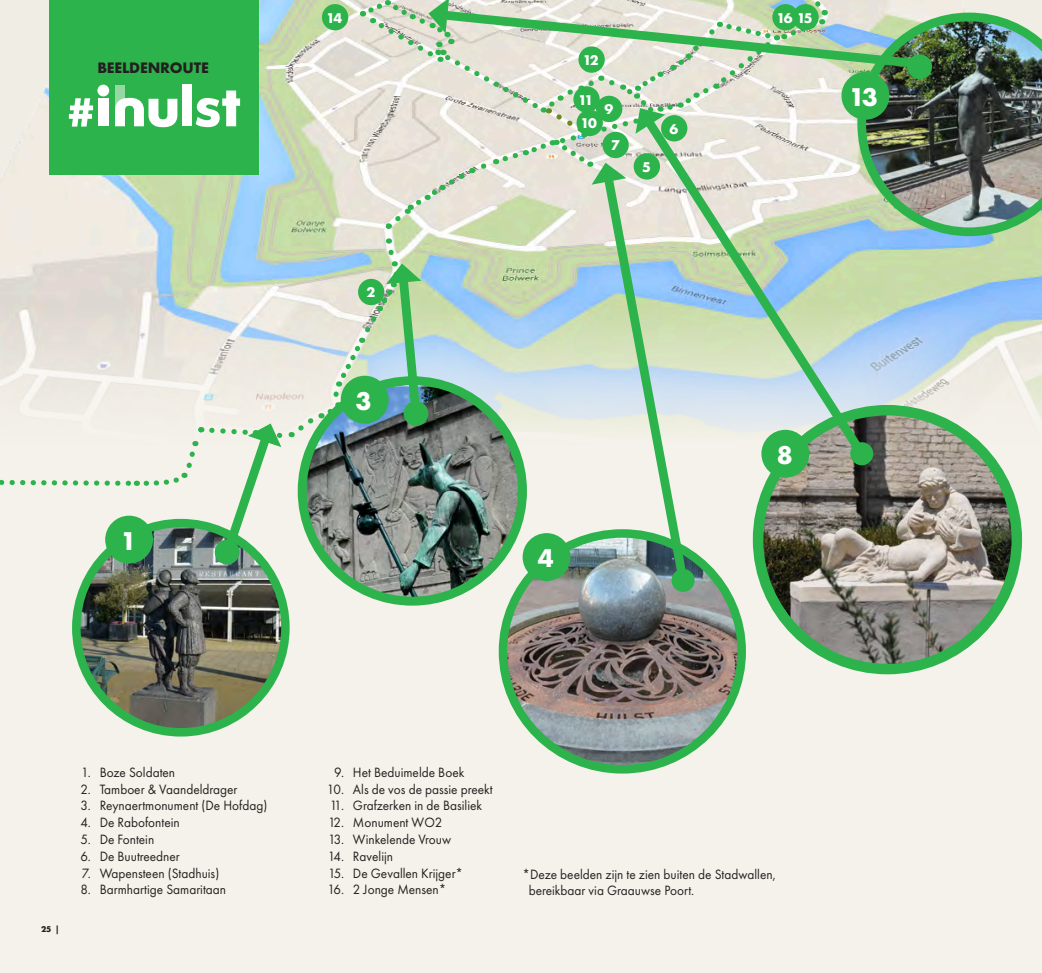
<style>
.page{position:relative;width:1042px;height:973px;background:#fff}
.page>*{position:absolute;margin:0;border:0;box-sizing:border-box;transform-origin:0 0}
.t1{font:700 26.78px "Futura PT";color:#fff}
.t2{font:700 15.75px "Futura PT";letter-spacing:-.01em;color:#231f20}
.t3{font:700 14.7px "Futura PT";letter-spacing:-.12em;color:#fff}
.t4{font:14px "Futura PT";color:#231f20;scale:.95 1}
.t5{font:700 8.75px "Futura PT";color:#231f20}
</style>
<div class="page">
<div style="left:0;top:292px;width:1042px;height:680px;background:#f5f2eb"></div>
<img style="left:76px;top:523px;width:209px;height:209px;border-radius:105px">
<div style="left:72px;top:518px;width:218px;height:218px;border:8px solid #2cb34b;border-radius:50%"></div>
<img style="left:323px;top:563px;width:179px;height:38px">
<div style="left:215px;top:539px;width:24px;height:25px;background:#2cb34b;border-radius:50%"></div>
<img style="left:503px;top:563px;width:239px;height:206px">
<div style="left:499px;top:529px;width:247px;height:244px;border:9px solid #2cb34b;border-radius:50%"></div>
<svg style="left:597px;top:563px;width:96px;height:27px;background:#91a7af"></svg>
<div style="left:671px;top:568px;width:23px;height:24px;background:#2cb34b;border-radius:50%"></div>
<div style="left:522px;top:533px;width:48px;height:48px;background:#2cb34b;border-radius:50%"></div>
<img style="left:758px;top:410px;width:259px;height:259px;border-radius:129px">
<img style="left:0;top:0;width:1042px;height:563px">
<p class="t2" style="left:97px;top:57px;width:113px">BEELDENROUTE</p>
<p class="t1" style="left:120px;top:523px;width:18px">1</p>
<p class="t3" style="left:326px;top:8px;width:17px">14</p>
<p class="t3" style="left:776px;top:8px;width:38px">16 15</p>
<p class="t3" style="left:583px;top:51px;width:17px">12</p>
<p class="t3" style="left:578px;top:90px;width:17px">11</p>
<p class="t3" style="left:604px;top:100px;width:10px">9</p>
<p class="t3" style="left:580px;top:114px;width:18px">10</p>
<p class="t3" style="left:611px;top:136px;width:10px">7</p>
<p class="t3" style="left:642px;top:157px;width:10px">5</p>
<p class="t3" style="left:669px;top:119px;width:10px">6</p>
<p class="t1" style="left:849px;top:79px;width:31px">13</p>
<p class="t3" style="left:366px;top:283px;width:10px">2</p>
<p class="t1" style="left:356px;top:383px;width:18px">3</p>
<p class="t1" style="left:538px;top:540px;width:18px">4</p>
<p class="t1" style="left:777px;top:437px;width:18px">8</p>
<p class="t5" style="left:41px;top:923px;width:20px">25 |</p>
<p class="t4" style="left:81px;top:763px;width:101px">1. Boze Soldaten</p>
<p class="t4" style="left:80px;top:780px;width:167px">2. Tamboer &amp; Vaandeldrager</p>
<p class="t4" style="left:81px;top:797px;width:198px">3. Reynaertmonument (De Hofdag)</p>
<p class="t4" style="left:80px;top:814px;width:106px">4. De Rabofontein</p>
<p class="t4" style="left:81px;top:830px;width:79px">5. De Fontein</p>
<p class="t4" style="left:80px;top:847px;width:106px">6. De Buutreedner</p>
<p class="t4" style="left:82px;top:864px;width:146px">7. Wapensteen (Stadhuis)</p>
<p class="t4" style="left:80px;top:881px;width:155px">8. Barmhartige Samaritaan</p>
<p class="t4" style="left:334px;top:763px;width:138px">9. Het Beduimelde Boek</p>
<p class="t4" style="left:327px;top:780px;width:176px">10. Als de vos de passie preekt</p>
<p class="t4" style="left:330px;top:797px;width:162px">11. Grafzerken in de Basiliek</p>
<p class="t4" style="left:328px;top:814px;width:122px">12. Monument WO2</p>
<p class="t4" style="left:328px;top:830px;width:131px">13. Winkelende Vrouw</p>
<p class="t4" style="left:328px;top:847px;width:70px">14. Ravelijn</p>
<p class="t4" style="left:328px;top:864px;width:144px">15. De Gevallen Krijger*</p>
<p class="t4" style="left:327px;top:881px;width:127px">16. 2 Jonge Mensen*</p>
<p class="t4" style="left:522px;top:865px;width:268px">*Deze beelden zijn te zien buiten de Stadwallen,</p>
<p class="t4" style="left:529px;top:882px;width:176px">bereikbaar via Graauwse Poort.</p>
</div>
